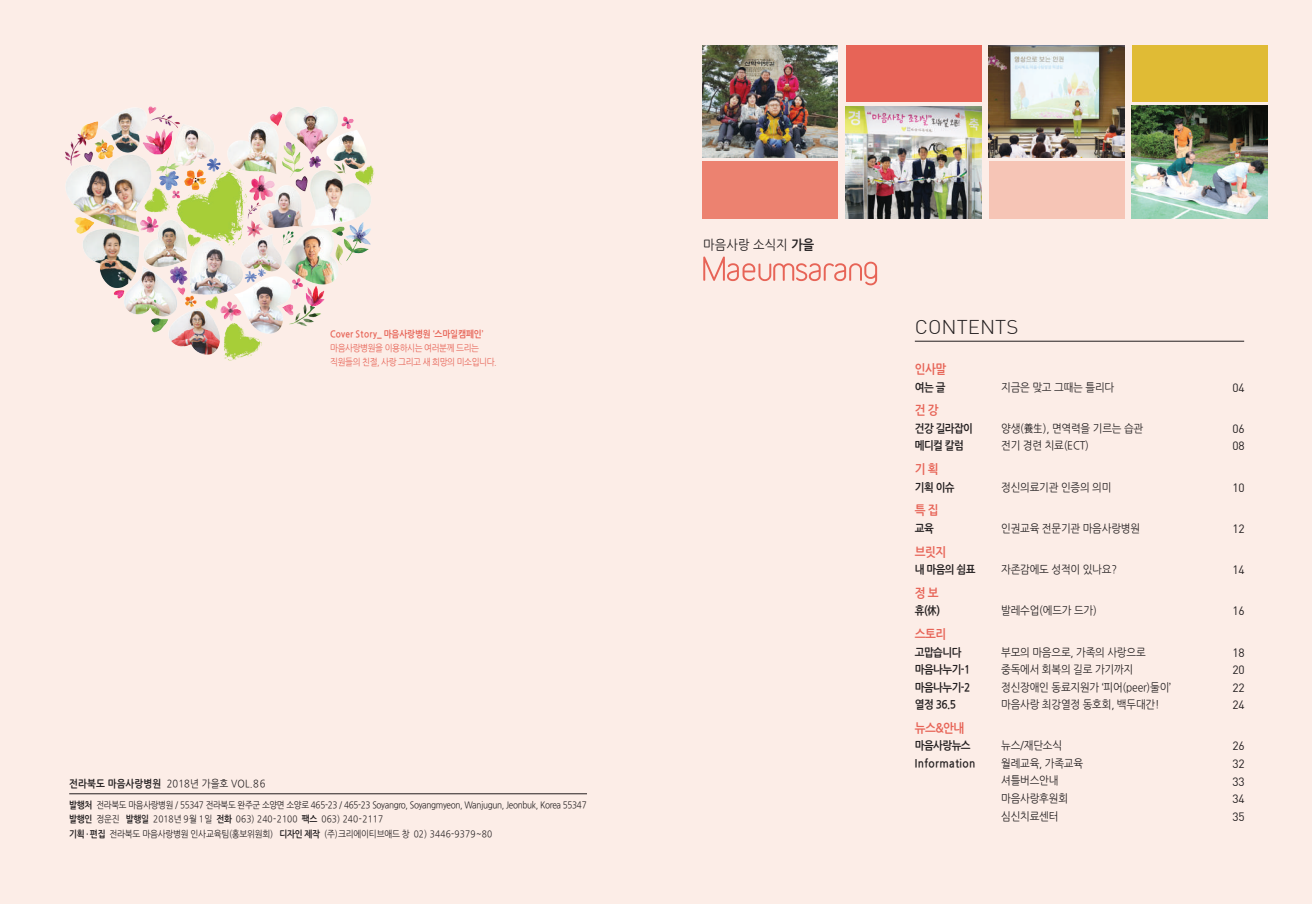
<style>
.page{position:relative;width:1312px;height:904px;background:#fff}
.page>*{position:absolute;margin:0;border:0;box-sizing:border-box;transform-origin:0 0}
.t1{font:300 19.5px "DIN";color:#231f20;scale:1.05 1}
.t2{font:13.25px "Nanum Gothic OTF";letter-spacing:.01em;color:#231f20;scale:.92 1}
.t3{font:12.5px "Nanum Gothic OTF Bold";letter-spacing:-.05em;color:#e76457;scale:.92 1}
.t4{font:11.88px "Dinreg";letter-spacing:-.01em;color:#231f20}
.t5{font:11.25px "Nanum Gothic OTF";letter-spacing:-.02em;color:#231f20;scale:.92 1}
.t6{font:11.25px "Nanum Gothic OTF Bold";letter-spacing:-.05em;color:#231f20;scale:.92 1}
.t7{font:11.25px "Nanum Gothic OTF Bold";letter-spacing:.04em;color:#231f20;scale:.92 1}
.t8{font:10.5px "Nanum Gothic OTF";letter-spacing:.01em;color:#231f20;scale:.9 1}
.t9{font:9.38px/14.4px "Nanum Gothic OTF";letter-spacing:-.035em;color:#231f20;scale:.88 1}
.t10{font:9.38px/14.4px "Nanum Gothic OTF";letter-spacing:-.05em;color:#e76457;scale:.9 1}
.t11{font:9.38px "Nanum Gothic OTF Bold";letter-spacing:-.01em;color:#e76457;scale:.9 1}
.s1{font-family:"Nanum Gothic OTF Bold"}
.s2{font-family:"Nanum Gothic OTF Bold";font-size:6.25px}
</style>
<div class="page">
<div style="left:0;top:0;width:1311px;height:904px;background:#fcede7"></div>
<img style="left:845px;top:106px;width:136px;height:113px">
<img style="left:702px;top:45px;width:135px;height:112px">
<hr style="left:69px;top:793px;width:518px;height:1px;background:#231f20">
<img style="left:65px;top:106px;width:310px;height:255px">
<div style="left:845px;top:45px;width:136px;height:56px;background:#e76457"></div>
<div style="left:1131px;top:45px;width:136px;height:56px;background:#e0bb35"></div>
<div style="left:988px;top:161px;width:136px;height:58px;background:#f6c5b6"></div>
<div style="left:701px;top:161px;width:136px;height:58px;background:#ec8270"></div>
<svg style="left:703px;top:256px;width:173px;height:29px"></svg>
<hr style="left:914px;top:341px;width:329px;height:1px;background:#231f20">
<img style="left:988px;top:45px;width:136px;height:113px">
<img style="left:1131px;top:106px;width:135px;height:113px">
<p class="t11" style="left:330px;top:329px;width:171px">Cover Story_ 마음사랑병원 ‘스마일캠페인’</p>
<p class="t10" style="left:330px;top:340px;width:187px">마음사랑병원을 이용하시는 여러분께 드리는 직원들의 친절, 사랑 그리고 새 희망의 미소입니다.</p>
<p class="t8" style="left:69px;top:777px;width:220px"><span class="s1">전라북도 마음사랑병원</span> 2018년 가을호 VOL.86</p>
<p class="t9" style="left:69px;top:797px;width:589px"><span class="s1">발행처</span> 전라북도 마음사랑병원 / 55347 전라북도 완주군 소양면 소양로 465-23 / 465-23 Soyangro, Soyangmyeon, Wanjugun, Jeonbuk, Korea 55347 <span class="s1">발행인</span> 정운진 <span class="s1">발행일</span> 2018년 9월 1일 <span class="s1">전화</span> 063) 240-2100 <span class="s1">팩스</span> 063) 240-2117<br><span class="s1">기획</span><span class="s2">•</span><span class="s1">편집</span> 전라북도 마음사랑병원 인사교육팀(홍보위원회) <span class="s1">디자인 제작</span> (주)크리에이티브애드 창 02) 3446-9379~80</p>
<h2 class="t2" style="left:703px;top:236px;width:122px">마음사랑 소식지 <span class="s1">가을</span></h2>
<h1 class="t1" style="left:914px;top:315px;width:100px">CONTENTS</h1>
<h3 class="t3" style="left:914px;top:362px;width:35px">인사말</h3>
<p class="t6" style="left:914px;top:381px;width:35px">여는 글</p>
<p class="t5" style="left:1000px;top:380px;width:124px">지금은 맞고 그때는 틀리다</p>
<p class="t4" style="left:1231px;top:380px;width:14px">04</p>
<h3 class="t3" style="left:914px;top:404px;width:27px">건 강</h3>
<p class="t6" style="left:914px;top:422px;width:65px">건강 길라잡이</p>
<p class="t5" style="left:1000px;top:421px;width:156px">양생(養生), 면역력을 기르는 습관</p>
<p class="t4" style="left:1231px;top:421px;width:14px">06</p>
<p class="t6" style="left:914px;top:440px;width:55px">메디컬 칼럼</p>
<p class="t5" style="left:1000px;top:439px;width:97px">전기 경련 치료(ECT)</p>
<p class="t4" style="left:1231px;top:438px;width:14px">08</p>
<h3 class="t3" style="left:914px;top:462px;width:27px">기 획</h3>
<p class="t6" style="left:914px;top:481px;width:45px">기획 이슈</p>
<p class="t5" style="left:1000px;top:480px;width:121px">정신의료기관 인증의 의미</p>
<p class="t4" style="left:1231px;top:480px;width:14px">10</p>
<h3 class="t3" style="left:914px;top:504px;width:27px">특 집</h3>
<p class="t6" style="left:914px;top:522px;width:22px">교육</p>
<p class="t5" style="left:1000px;top:521px;width:152px">인권교육 전문기관 마음사랑병원</p>
<p class="t4" style="left:1231px;top:521px;width:14px">12</p>
<h3 class="t3" style="left:914px;top:545px;width:35px">브릿지</h3>
<p class="t6" style="left:914px;top:563px;width:67px">내 마음의 쉼표</p>
<p class="t5" style="left:1000px;top:562px;width:127px">자존감에도 성적이 있나요?</p>
<p class="t4" style="left:1231px;top:562px;width:14px">14</p>
<h3 class="t3" style="left:914px;top:586px;width:27px">정 보</h3>
<p class="t6" style="left:914px;top:605px;width:29px">휴(休)</p>
<p class="t5" style="left:1000px;top:604px;width:106px">발레수업(에드가 드가)</p>
<p class="t4" style="left:1231px;top:603px;width:14px">16</p>
<h3 class="t3" style="left:914px;top:627px;width:35px">스토리</h3>
<p class="t6" style="left:914px;top:646px;width:52px">고맙습니다</p>
<p class="t5" style="left:1000px;top:645px;width:159px">부모의 마음으로, 가족의 사랑으로</p>
<p class="t4" style="left:1231px;top:645px;width:14px">18</p>
<p class="t6" style="left:914px;top:663px;width:62px">마음나누기-1</p>
<p class="t5" style="left:1000px;top:662px;width:145px">중독에서 회복의 길로 가기까지</p>
<p class="t4" style="left:1231px;top:662px;width:14px">20</p>
<p class="t6" style="left:914px;top:681px;width:62px">마음나누기-2</p>
<p class="t5" style="left:1000px;top:680px;width:186px">정신장애인 동료지원가 ‘피어(peer)둘이’</p>
<p class="t4" style="left:1231px;top:680px;width:14px">22</p>
<p class="t6" style="left:914px;top:698px;width:46px">열정 36.5</p>
<p class="t5" style="left:1000px;top:697px;width:173px">마음사랑 최강열정 동호회, 백두대간!</p>
<p class="t4" style="left:1231px;top:697px;width:14px">24</p>
<h3 class="t3" style="left:914px;top:721px;width:55px">뉴스&amp;안내</h3>
<p class="t6" style="left:914px;top:740px;width:62px">마음사랑뉴스</p>
<p class="t5" style="left:1000px;top:739px;width:68px">뉴스/재단소식</p>
<p class="t4" style="left:1231px;top:738px;width:14px">26</p>
<p class="t7" style="left:914px;top:757px;width:67px">Information</p>
<p class="t5" style="left:1000px;top:756px;width:91px">월례교육, 가족교육</p>
<p class="t4" style="left:1231px;top:756px;width:14px">32</p>
<p class="t5" style="left:1000px;top:774px;width:64px">셔틀버스안내</p>
<p class="t4" style="left:1231px;top:773px;width:14px">33</p>
<p class="t5" style="left:1000px;top:791px;width:74px">마음사랑후원회</p>
<p class="t4" style="left:1231px;top:791px;width:14px">34</p>
<p class="t5" style="left:1000px;top:809px;width:64px">심신치료센터</p>
<p class="t4" style="left:1231px;top:808px;width:14px">35</p>
</div>
